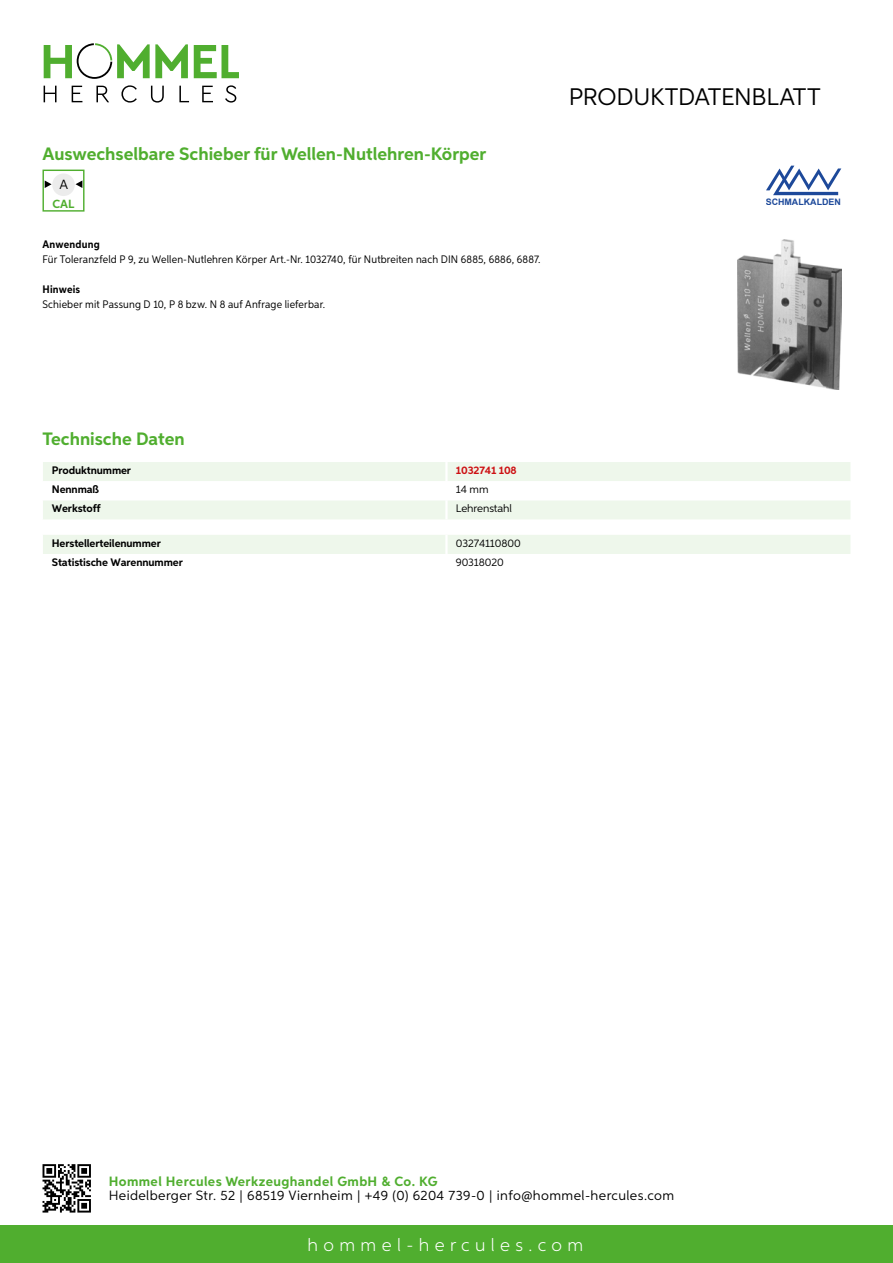
<style>
.page{position:relative;width:893px;height:1263px;background:#fff}
.page>*{position:absolute;margin:0;border:0;box-sizing:border-box;transform-origin:0 0}
.t1{font:24px "Aspira";letter-spacing:-.01em;color:#000}
.t2{font:700 18px "Aspira";color:#50ae2f}
.t3{font:300 18px "Aspira";letter-spacing:.3em;color:#fff}
.t4{font:13.5px "Aspira";letter-spacing:.03em;color:#000}
.t5{font:700 13.5px "Aspira";letter-spacing:.03em;color:#50ae2f}
.t6{font:13.35px "Aspira";color:#000}
.t7{font:700 11.85px "Aspira";color:#50ae2f}
.t8{font:10.95px "Aspira Nar";letter-spacing:.015em;color:#000}
.t9{font:700 10.95px "Aspira";letter-spacing:-.01em;color:#000}
.t10{font:10.95px "Aspira";letter-spacing:-.01em;color:#000}
.t11{font:700 10.95px "Aspira Nar";letter-spacing:.02em;color:#000}
.t12{font:700 10.95px "Aspira";letter-spacing:-.01em;color:#cd1013}
.t13{font:700 8.85px "Arial";color:#1d499a}
</style>
<div class="page">
<div style="left:0;top:1226px;width:893px;height:37px;background:#50ae2f"></div>
<svg style="left:43px;top:1164px;width:48px;height:48px"></svg>
<svg style="left:194px;top:45px;width:45px;height:33px"></svg>
<svg style="left:44px;top:43px;width:144px;height:36px"></svg>
<svg style="left:44px;top:86px;width:13px;height:16px"></svg>
<svg style="left:72px;top:86px;width:10px;height:16px"></svg>
<svg style="left:96px;top:86px;width:13px;height:16px"></svg>
<svg style="left:121px;top:85px;width:16px;height:18px"></svg>
<svg style="left:151px;top:86px;width:13px;height:17px"></svg>
<svg style="left:179px;top:86px;width:10px;height:16px"></svg>
<svg style="left:202px;top:86px;width:11px;height:16px"></svg>
<svg style="left:225px;top:85px;width:11px;height:18px"></svg>
<svg style="left:43px;top:462px;width:807px;height:57px"></svg>
<hr style="left:445px;top:500px;width:3px;height:19px;background:#fff">
<div style="left:43px;top:535px;width:807px;height:19px;background:#eef7eb"></div>
<div style="left:43px;top:170px;width:42px;height:42px;border:1px solid #50ae2f"></div>
<div style="left:52px;top:173px;width:23px;height:23px;background:#ececec;border-radius:50%"></div>
<svg style="left:76px;top:180px;width:6px;height:8px"></svg>
<svg style="left:45px;top:180px;width:7px;height:8px"></svg>
<img style="left:737px;top:239px;width:105px;height:150px">
<svg style="left:766px;top:166px;width:75px;height:29px"></svg>
<h2 class="t2" style="left:43px;top:142px;width:445px">Auswechselbare Schieber für Wellen-Nutlehren-Körper</h2>
<p class="t6" style="left:59px;top:176px;width:10px">a</p>
<p class="t7" style="left:53px;top:196px;width:23px">CAL</p>
<p class="t11" style="left:43px;top:237px;width:59px">Anwendung</p>
<p class="t8" style="left:43px;top:252px;width:500px">Für Toleranzfeld P 9, zu Wellen-Nutlehren Körper Art.-Nr. 1032740, für Nutbreiten nach DIN 6885, 6886, 6887.</p>
<p class="t11" style="left:43px;top:283px;width:39px">Hinweis</p>
<p class="t8" style="left:43px;top:298px;width:284px">Schieber mit Passung D 10, P 8 bzw. N 8 auf Anfrage lieferbar.</p>
<h1 class="t1" style="left:569px;top:82px;width:253px">Produktdatenblatt</h1>
<p class="t13" style="left:766px;top:195px;width:77px">SCHMALKALDEN</p>
<h2 class="t2" style="left:43px;top:428px;width:144px">Technische Daten</h2>
<p class="t9" style="left:52px;top:463px;width:81px">Produktnummer</p>
<p class="t12" style="left:456px;top:463px;width:62px">1032741 108</p>
<p class="t9" style="left:52px;top:483px;width:49px">Nennmaß</p>
<p class="t10" style="left:456px;top:483px;width:34px">14 mm</p>
<p class="t9" style="left:52px;top:502px;width:50px">Werkstoff</p>
<p class="t10" style="left:456px;top:502px;width:58px">Lehrenstahl</p>
<p class="t9" style="left:52px;top:536px;width:111px">Herstellerteilenummer</p>
<p class="t10" style="left:456px;top:536px;width:66px">03274110800</p>
<p class="t9" style="left:52px;top:555px;width:132px">Statistische Warennummer</p>
<p class="t10" style="left:456px;top:555px;width:49px">90318020</p>
<p class="t5" style="left:109px;top:1172px;width:330px">Hommel Hercules Werkzeughandel GmbH &amp; Co. KG</p>
<p class="t4" style="left:109px;top:1187px;width:567px">Heidelberger Str. 52 | 68519 Viernheim | +49 (0) 6204 739-0 | info@hommel-hercules.com</p>
<h2 class="t3" style="left:307px;top:1234px;width:277px">hommel-hercules.com</h2>
</div>
